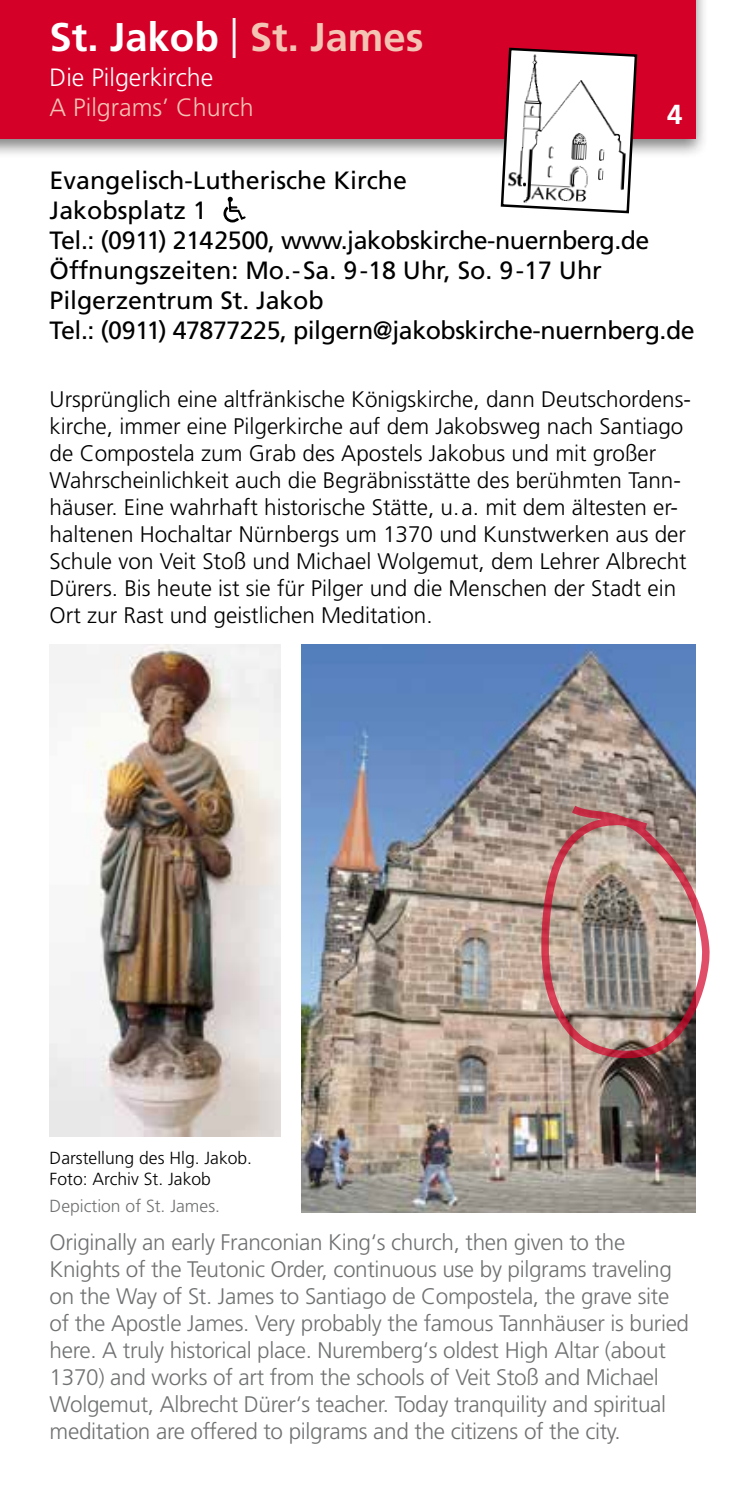
<style>
.page{position:relative;width:745px;height:1489px;background:#fff}
.page>*{position:absolute;margin:0;border:0;box-sizing:border-box;transform-origin:0 0}
.t1{font:700 40px "Frutiger LT";color:#fff}
.t2{font:700 27.5px "Frutiger LT";color:#fff}
.t3{font:25px/30px "Frutiger LT";letter-spacing:-.005em;color:#000}
.t4{font:300 25px "Frutiger LT";color:#f3c4b3}
.t5{font:300 25px "Frutiger LT";color:#fff}
.t6{font:300 22.5px/27px "Frutiger LT";color:#000}
.t7{font:300 22.5px/27px "Frutiger LT";letter-spacing:-.015em;color:#707172}
.t8{font:300 17.5px/21px "Frutiger LT";color:#000}
.t9{font:300 17.5px "Frutiger LT";color:#707172}
.s1{font-weight:300}
.s2{color:#f3c4b3}
</style>
<div class="page">
<img style="left:301px;top:644px;width:393px;height:567px">
<img style="left:50px;top:644px;width:230px;height:492px">
<div style="left:0;top:0;width:708px;height:159px;background:#000;opacity:.5"></div>
<div style="left:0;top:0;width:694px;height:139px;background:#d40028"></div>
<svg style="left:499px;top:47px;width:139px;height:167px"></svg>
<svg style="left:223px;top:197px;width:23px;height:26px"></svg>
<svg style="left:538px;top:803px;width:171px;height:257px;background:#ae9189"></svg>
<h1 class="t1" style="left:50px;top:14px;width:375px">St. Jakob <span class="s1">|</span> <span class="s2">St. James</span></h1>
<p class="t5" style="left:50px;top:63px;width:165px">Die Pilgerkirche</p>
<p class="t4" style="left:50px;top:93px;width:205px">A Pilgrams’ Church</p>
<p class="t2" style="left:666px;top:99px;width:17px">4</p>
<p class="t3" style="left:50px;top:165px;width:646px">Evangelisch-Lutherische Kirche<br>Jakobsplatz 1<br>Tel.: (0911) 2142500, www.jakobskirche-nuernberg.de Öffnungszeiten: Mo.-Sa. 9-18 Uhr, So. 9-17 Uhr Pilgerzentrum St. Jakob<br>Tel.: (0911) 47877225, pilgern@jakobskirche-nuernberg.de</p>
<p class="t6" style="left:50px;top:386px;width:642px">Ursprünglich eine altfränkische Königskirche, dann Deutschordens&shy;kirche, immer eine Pilgerkirche auf dem Jakobsweg nach Santiago de Compostela zum Grab des Apostels Jakobus und mit großer Wahrscheinlichkeit auch die Begräbnisstätte des berühmten Tann&shy;häuser. Eine wahrhaft historische Stätte, u.a. mit dem ältesten er&shy;haltenen Hochaltar Nürnbergs um 1370 und Kunstwerken aus der Schule von Veit Stoß und Michael Wolgemut, dem Lehrer Albrecht Dürers. Bis heute ist sie für Pilger und die Menschen der Stadt ein Ort zur Rast und geistlichen Meditation.</p>
<p class="t8" style="left:50px;top:1147px;width:204px">Darstellung des Hlg. Jakob.<br>Foto: Archiv St. Jakob</p>
<p class="t9" style="left:50px;top:1195px;width:172px">Depiction of St. James.</p>
<p class="t7" style="left:50px;top:1229px;width:640px">Originally an early Franconian King‘s church, then given to the Knights of the Teutonic Order, continuous use by pilgrams traveling on the Way of St. James to Santiago de Compostela, the grave site of the Apostle James. Very probably the famous Tannhäuser is buried here. A truly historical place. Nuremberg‘s oldest High Altar (about 1370) and works of art from the schools of Veit Stoß and Michael Wolgemut, Albrecht Dürer‘s teacher. Today tranquility and spiritual meditation are offered to pilgrams and the citizens of the city.</p>
</div>
